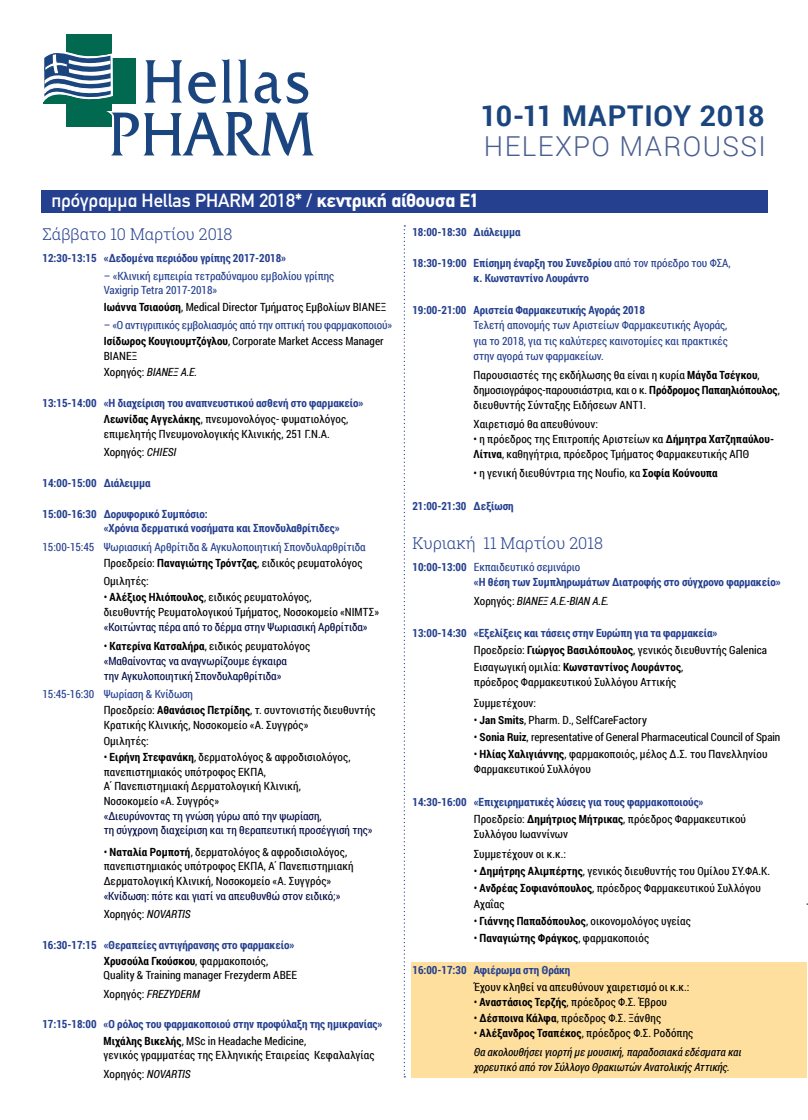
<style>
.page{position:relative;width:808px;height:1120px;background:#fff}
.page>*{position:absolute;margin:0;border:0;box-sizing:border-box;transform-origin:0 0}
.t1{font:700 28.62px "Roboto";letter-spacing:.015em;color:#1b457e}
.t2{font:300 27.5px "Roboto";letter-spacing:.05em;color:#495d8f}
.t3{font:18.75px "CF Din";letter-spacing:-.005em;color:#fff}
.t4{font:300 16.25px "Roboto Slab";color:#25408f}
.t5{font:11.25px/14.6px "Roboto Condensed";letter-spacing:.005em;color:#000}
.t6{font:700 11.25px/16.4px "Roboto Condensed";letter-spacing:-.005em;color:#25408f}
.t7{font:11.25px/16.4px "Roboto Condensed";letter-spacing:-.005em;color:#25408f}
.t8{font:11.25px/14.6px "Roboto Condensed";letter-spacing:-.005em;color:#010c46}
.t9{font:italic 11.25px/18.8px "Roboto Condensed";letter-spacing:-.015em;color:#000}
.t10{font:700 11.25px "Roboto Condensed";letter-spacing:.015em;color:#000}
.s1{font-weight:700;font-size:19px}
.s2{font-weight:700}
.s3{font-weight:700;color:#000}
.s4{color:#000}
.s5{font-style:italic}
.s6{font-weight:400;color:#000}
.s7{color:#25408f}
.s8{font-style:italic;color:#000}
.s9{font-weight:400}
.s10{font-style:normal}
.s11{font-weight:700;font-style:normal}
</style>
<div class="page">
<div style="left:411px;top:962px;width:395px;height:115px;background:#fedf9e"></div>
<div style="left:41px;top:190px;width:726px;height:23px;background:#25408f"></div>
<svg style="left:404px;top:225px;width:1px;height:852px"></svg>
<div style="left:66px;top:34px;width:46px;height:93px;background:#00694f"></div>
<div style="left:44px;top:58px;width:92px;height:46px;background:#00694f"></div>
<svg style="left:43px;top:52px;width:70px;height:50px"></svg>
<svg style="left:145px;top:60px;width:37px;height:43px"></svg>
<svg style="left:188px;top:59px;width:44px;height:45px"></svg>
<svg style="left:238px;top:59px;width:10px;height:44px"></svg>
<svg style="left:255px;top:72px;width:53px;height:32px"></svg>
<svg style="left:106px;top:111px;width:208px;height:45px"></svg>
<h1 class="t1" style="left:480px;top:95px;width:286px">10-11 ΜΑΡΤΙΟΥ 2018</h1>
<h2 class="t2" style="left:484px;top:127px;width:283px">HELEXPO MAROUSSI</h2>
<h3 class="t3" style="left:51px;top:190px;width:429px">πρόγραμμα Hellas PHARM 2018<span class="s1">*</span> / <span class="s1">κεντρική αίθουσα</span> <span class="s2">E1</span></h3>
<h3 class="t4" style="left:43px;top:223px;width:191px">Σάββατο 10 Μαρτίου 2018</h3>
<p class="t6" style="left:43px;top:249px;width:245px">12:30-13:15 «Δεδομένα περιόδου γρίπης 2017-2018»</p>
<p class="t7" style="left:104px;top:268px;width:232px;line-height:14.6px">– «Κλινική εμπειρία τετραδύναμου εμβολίου γρίπης<br>Vaxigrip Tetra 2017-2018»</p>
<p class="t5" style="left:104px;top:299px;width:284px"><span class="s2">Ιωάννα Τσιαούση</span>, Medical Director Τμήματος Εμβολίων ΒΙΑΝΕΞ</p>
<p class="t7" style="left:104px;top:316px;width:290px">– «Ο αντιγριπικός εμβολιασμός από την οπτική του φαρμακοποιού»<br><span class="s3">Ισίδωρος Κουγιουμτζόγλου</span><span class="s4">, Corporate Market Access Manager</span></p>
<p class="t5" style="left:104px;top:347px;width:95px;line-height:16.4px">ΒΙΑΝΕΞ<br>Χορηγός: <span class="s5">BΙΑΝΕΞ Α.Ε.</span></p>
<p class="t6" style="left:104px;top:394px;width:261px;text-indent:-61px">13:15-14:00 «Η διαχείριση του αναπνευστικού ασθενή στο φαρμακείο»<br><span class="s4">Λεωνίδας Αγγελάκης</span><span class="s6">, πνευμονολόγος- φυματιολόγος,</span></p>
<p class="t5" style="left:104px;top:424px;width:228px;line-height:18.1px">επιμελητής Πνευμονολογικής Κλινικής, 251 Γ.Ν.Α.<br>Χορηγός: <span class="s5">CHIESI</span></p>
<p class="t6" style="left:42px;top:474px;width:110px">14:00-15:00 Διάλειμμα</p>
<p class="t6" style="left:104px;top:506px;width:238px;line-height:14.6px;text-indent:-61px">15:00-16:30 Δορυφορικό Συμπόσιο:<br>«Χρόνια δερματικά νοσήματα και Σπονδυλαθρίτιδες»</p>
<p class="t7" style="left:42px;top:538px;width:325px;text-align:right">15:00-15:45 Ψωριασική Αρθρίτιδα &amp; Αγκυλοποιητική Σπονδυλαρθρίτιδα<br><span class="s4">Προεδρείο:</span> <span class="s3">Παναγιώτης Τρόντζας</span><span class="s4">, ειδικός ρευματολόγος</span></p>
<p class="t5" style="left:104px;top:573px;width:47px">Ομιλητές:</p>
<p class="t5" style="left:104px;top:590px;width:277px">• <span class="s2">Αλέξιος Ηλιόπουλος</span>, ειδικός ρευματολόγος,<br>διευθυντής Ρευματολογικού Τμήματος, Νοσοκομείο «ΝΙΜΤΣ»</p>
<p class="t8" style="left:104px;top:619px;width:265px">«Κοιτώντας πέρα από το δέρμα στην Ψωριασική Αρθρίτιδα»</p>
<p class="t8" style="left:104px;top:639px;width:208px"><span class="s4">•</span> <span class="s3">Κατερίνα Κατσαλήρα</span><span class="s4">, ειδικός ρευματολόγος </span>«Μαθαίνοντας να αναγνωρίζουμε έγκαιρα<br>την Αγκυλοποιητική Σπονδυλαρθρίτιδα»</p>
<p class="t5" style="left:104px;top:685px;width:273px;line-height:16.4px;text-indent:-61px"><span class="s7">15:45-16:30 Ψωρίαση &amp; Κνίδωση<br></span>Προεδρείο: <span class="s2">Αθανάσιος Πετρίδης</span>, τ. συντονιστής διευθυντής</p>
<p class="t5" style="left:104px;top:716px;width:206px;line-height:16.4px">Κρατικής Κλινικής, Νοσοκομείο «Α. Συγγρός»<br>Ομιλητές:</p>
<p class="t5" style="left:104px;top:749px;width:248px">• <span class="s2">Ειρήνη Στεφανάκη</span>, δερματολόγος &amp; αφροδισιολόγος, πανεπιστημιακός υπότροφος ΕΚΠΑ,<br>Α΄ Πανεπιστημιακή Δερματολογική Κλινική, Νοσοκομείο «Α. Συγγρός»</p>
<p class="t8" style="left:104px;top:808px;width:270px">«Διευρύνοντας τη γνώση γύρω από την ψωρίαση,<br>τη σύγχρονη διαχείριση και τη θεραπευτική προσέγγισή της»</p>
<p class="t5" style="left:104px;top:844px;width:251px">• <span class="s2">Ναταλία Ρομποτή</span>, δερματολόγος &amp; αφροδισιολόγος, πανεπιστημιακός υπότροφος ΕΚΠΑ, Α΄ Πανεπιστημιακή<br>Δερματολογική Κλινική, Νοσοκομείο «Α. Συγγρός»</p>
<p class="t8" style="left:104px;top:886px;width:238px;line-height:18.1px">«Κνίδωση: πότε και γιατί να απευθυνθώ στον ειδικό;»<br><span class="s4">Χορηγός:</span> <span class="s8">ΝOVARTIS</span></p>
<p class="t6" style="left:104px;top:936px;width:192px;text-indent:-61px">16:30-17:15 «Θεραπείες αντιγήρανσης στο φαρμακείο»<br><span class="s4">Χρυσούλα Γκούσκου</span><span class="s6">, φαρμακοποιός,</span></p>
<p class="t5" style="left:104px;top:966px;width:195px;line-height:18.1px">Quality &amp; Training manager Frezyderm ABEE<br>Χορηγός: <span class="s5">FREZYDERM</span></p>
<p class="t6" style="left:104px;top:1016px;width:280px;text-indent:-61px">17:15-18:00 «Ο ρόλος του φαρμακοποιού στην προφύλαξη της ημικρανίας»<br><span class="s4">Μιχάλης Βικελής</span><span class="s6">, MSc in Headache Medicine,</span></p>
<p class="t5" style="left:104px;top:1046px;width:272px;line-height:18.1px">γενικός γραμματέας της Ελληνικής Εταιρείας Κεφαλαλγίας<br>Χορηγός: <span class="s5">ΝOVARTIS</span></p>
<p class="t6" style="left:412px;top:223px;width:110px">18:00-18:30 Διάλειμμα</p>
<p class="t6" style="left:474px;top:255px;width:258px;line-height:15.2px;text-indent:-61px">18:30-19:00 Επίσημη έναρξη του Συνεδρίου <span class="s9">από τον πρόεδρο του ΦΣΑ, </span>κ. Κωνσταντίνο Λουράντο</p>
<p class="t6" style="left:412px;top:301px;width:234px">19:00-21:00 Αριστεία Φαρμακευτικής Αγοράς 2018</p>
<p class="t7" style="left:474px;top:317px;width:256px;line-height:15.2px;text-align:justify">Τελετή απονομής των Αριστείων Φαρμακευτικής Αγοράς, για το 2018, για τις καλύτερες καινοτομίες και πρακτικές στην αγορά των φαρμακείων.</p>
<p class="t5" style="left:474px;top:367px;width:308px;line-height:15.2px">Παρουσιαστές της εκδήλωσης θα είναι η κυρία <span class="s2">Μάγδα Τσέγκου</span>, δημοσιογράφος-παρουσιάστρια, και ο κ. <span class="s2">Πρόδρομος Παπαηλιόπουλος</span>, διευθυντής Σύνταξης Ειδήσεων ΑΝΤ1.</p>
<p class="t5" style="left:474px;top:416px;width:126px">Χαιρετισμό θα απευθύνουν:</p>
<p class="t5" style="left:474px;top:431px;width:302px;line-height:15.2px">• η πρόεδρος της Επιτροπής Αριστείων κα <span class="s2">Δήμητρα Χατζηπαύλου-<br>Λίτινα</span>, καθηγήτρια, πρόεδρος Τμήματος Φαρμακευτικής ΑΠΘ</p>
<p class="t5" style="left:474px;top:465px;width:246px">• η γενική διευθύντρια της Noufio, κα <span class="s2">Σοφία Κούνουπα</span></p>
<p class="t6" style="left:412px;top:497px;width:103px">21:00-21:30 Δεξίωση</p>
<h3 class="t4" style="left:412px;top:531px;width:192px">Κυριακή 11 Μαρτίου 2018</h3>
<p class="t6" style="left:474px;top:559px;width:308px;line-height:15.2px;text-indent:-61px">10:00-13:00 <span class="s9">Εκπαιδευτικό σεμινάριο<br></span>«Η θέση των Συμπληρωμάτων Διατροφής στο σύγχρονο φαρμακείο»</p>
<p class="t9" style="left:474px;top:591px;width:137px"><span class="s10">Χορηγός:</span> ΒΙΑΝΕΞ Α.Ε.-ΒΙΑΝ Α.Ε.</p>
<p class="t6" style="left:474px;top:624px;width:295px;line-height:17px;text-indent:-61px">13:00-14:30 «Εξελίξεις και τάσεις στην Ευρώπη για τα φαρμακεία»<br><span class="s6">Προεδρείο:</span> <span class="s4">Γιώργος Βασιλόπουλος</span><span class="s6">, γενικός διευθυντής Galenica<br>Εισαγωγική ομιλία:</span> <span class="s4">Κωνσταντίνος Λουράντος</span><span class="s6">,</span></p>
<p class="t5" style="left:474px;top:672px;width:204px;line-height:20.5px">πρόεδρος Φαρμακευτικού Συλλόγου Αττικής<br>Συμμετέχουν:</p>
<p class="t5" style="left:474px;top:712px;width:175px">• <span class="s2">Jan Smits</span>, Pharm. D., SelfCareFactory</p>
<p class="t5" style="left:474px;top:729px;width:308px">• <span class="s2">Sonia Ruiz</span>, representative of General Pharmaceutical Council of Spain</p>
<p class="t5" style="left:474px;top:746px;width:295px;line-height:15.2px">• <span class="s2">Ηλίας Χαλιγιάννης</span>, φαρμακοποιός, μέλος Δ.Σ. του Πανελληνίου<br>Φαρμακευτικού Συλλόγου</p>
<p class="t6" style="left:474px;top:792px;width:274px;line-height:17px;text-indent:-61px">14:30-16:00 «Επιχειρηματικές λύσεις για τους φαρμακοποιούς»<br><span class="s6">Προεδρείο:</span> <span class="s4">Δημήτριος Μήτρικας</span><span class="s6">, πρόεδρος Φαρμακευτικού</span></p>
<p class="t5" style="left:474px;top:823px;width:96px;line-height:20.5px">Συλλόγου Ιωαννίνων<br>Συμμετέχουν οι κ.κ.:</p>
<p class="t5" style="left:474px;top:863px;width:298px">• <span class="s2">Δημήτρης Αλιμπέρτης</span>, γενικός διευθυντής του Ομίλου ΣΥ.ΦΑ.Κ.</p>
<p class="t5" style="left:474px;top:880px;width:289px;line-height:15.2px">• <span class="s2">Ανδρέας Σοφιανόπουλος</span>, πρόεδρος Φαρμακευτικού Συλλόγου<br>Αχαΐας</p>
<p class="t5" style="left:474px;top:913px;width:219px">• <span class="s2">Γιάννης Παπαδόπουλος</span>, οικονομολόγος υγείας</p>
<p class="t10" style="left:474px;top:930px;width:177px"><span class="s9">•</span> Παναγιώτης Φράγκος<span class="s9">, φαρμακοποιός</span></p>
<p class="t6" style="left:412px;top:961px;width:159px">16:00-17:30 Αφιέρωμα στη Θράκη</p>
<p class="t5" style="left:474px;top:979px;width:217px">Έχουν κληθεί να απευθύνουν χαιρετισμό οι κ.κ.:</p>
<p class="t5" style="left:474px;top:994px;width:195px">• <span class="s2">Αναστάσιος Τερζής</span>, πρόεδρος Φ.Σ. Έβρου</p>
<p class="t5" style="left:474px;top:1010px;width:189px">• <span class="s2">Δέσποινα Κάλφα</span>, πρόεδρος Φ.Σ. Ξάνθης</p>
<p class="t9" style="left:474px;top:1023px;width:269px"><span class="s10">•</span> <span class="s11">Αλέξανδρος Τσαπέκος</span><span class="s10">, πρόεδρος Φ.Σ. Ροδόπης<br></span>Θα ακολουθήσει γιορτή με μουσική, παραδοσιακά εδέσματα και</p>
<p class="t9" style="left:474px;top:1057px;width:258px">χορευτικό από τον Σύλλογο Θρακιωτών Ανατολικής Αττικής.</p>
</div>
